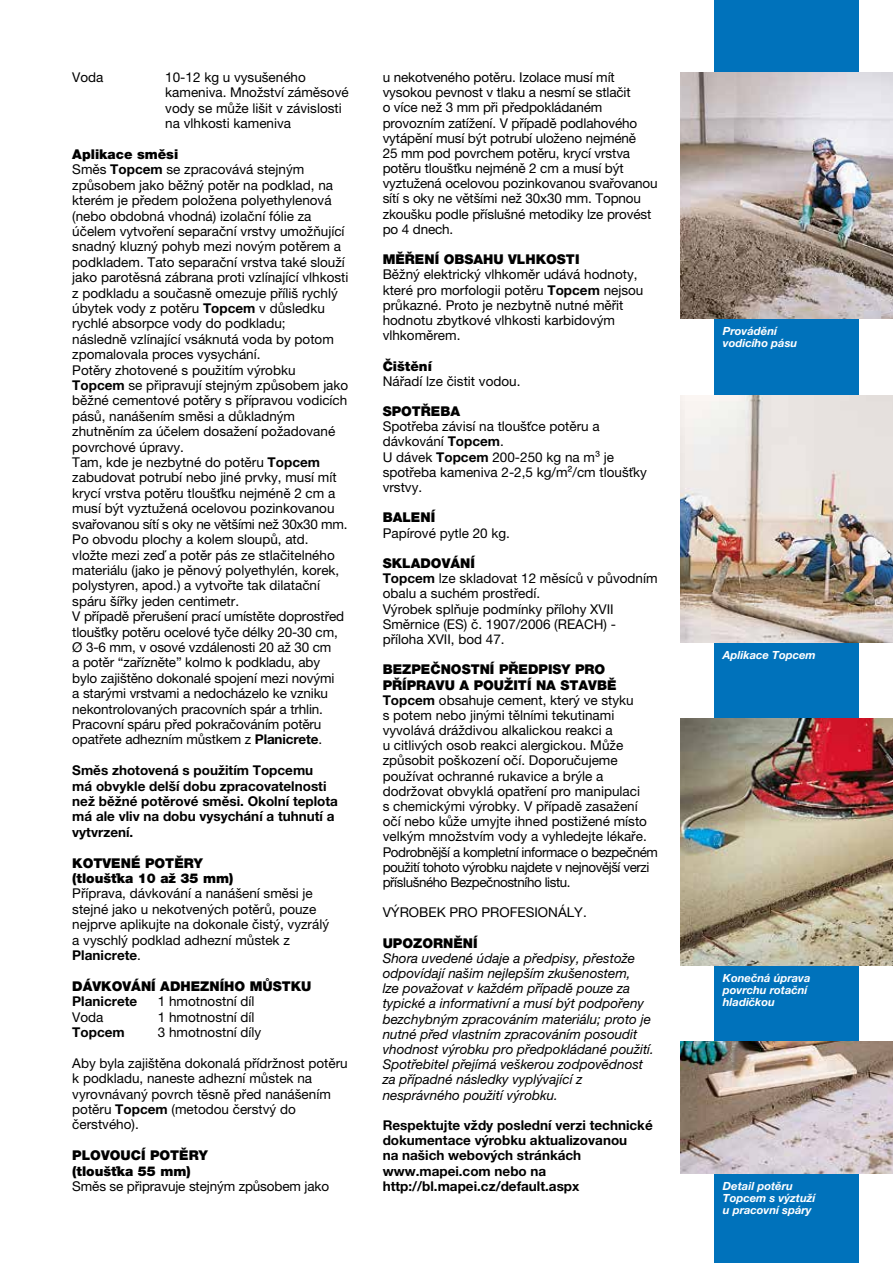
<style>
.page{position:relative;width:893px;height:1263px;background:#fff}
.page>*{position:absolute;margin:0;border:0;box-sizing:border-box;transform-origin:0 0}
.t1{font:13.5px/15.5px "Helvetica Neue LTW1 G";color:#000}
.t2{font:italic 13.5px/15.1px "Helvetica Neue LTW1 G";color:#000}
.t3{font:700 13.5px/15.1px "Helvetica Neue LTW1 G";color:#000}
.t4{font:900 13.5px/15.5px "Helvetica Neue LTW1 G";color:#000}
.t5{font:italic 700 11.25px/12px "Helvetica Neue LTW1 G";color:#fff}
.s1{font-weight:900}
.s2{font-weight:700}
</style>
<div class="page">
<div style="left:714px;top:0;width:145px;height:1263px;background:#0072bb"></div>
<img style="left:680px;top:72px;width:213px;height:247px">
<img style="left:680px;top:395px;width:213px;height:247px">
<img style="left:680px;top:719px;width:213px;height:246px">
<img style="left:680px;top:1042px;width:213px;height:132px">
<p class="t1" style="left:72px;top:69px;width:33px">Voda</p>
<p class="t1" style="left:165px;top:69px;width:185px">10-12 kg u vysušeného kameniva. Množství záměsové vody se může lišit v závislosti na vlhkosti kameniva</p>
<p class="t1" style="left:72px;top:146px;width:278px"><span class="s1">Aplikace směsi<br></span>Směs <span class="s2">Topcem</span> se zpracovává stejným způsobem jako běžný potěr na podklad, na kterém je předem položena polyethylenová (nebo obdobná vhodná) izolační fólie za účelem vytvoření separační vrstvy umožňující snadný kluzný pohyb mezi novým potěrem a podkladem. Tato separační vrstva také slouží jako parotěsná zábrana proti vzlínající vlhkosti z podkladu a současně omezuje příliš rychlý úbytek vody z potěru <span class="s2">Topcem</span> v důsledku rychlé absorpce vody do podkladu;<br>následně vzlínající vsáknutá voda by potom zpomalovala proces vysychání.<br>Potěry zhotovené s použitím výrobku <span class="s2">Topcem</span> se připravují stejným způsobem jako běžné cementové potěry s přípravou vodicích pásů, nanášením směsi a důkladným zhutněním za účelem dosažení požadované povrchové úpravy.<br>Tam, kde je nezbytné do potěru <span class="s2">Topcem </span>zabudovat potrubí nebo jiné prvky, musí mít krycí vrstva potěru tloušťku nejméně 2 cm a musí být vyztužená ocelovou pozinkovanou svařovanou sítí s oky ne většími než 30x30 mm.<br>Po obvodu plochy a kolem sloupů, atd.<br>vložte mezi zeď a potěr pás ze stlačitelného materiálu (jako je pěnový polyethylén, korek, polystyren, apod.) a vytvořte tak dilatační spáru šířky jeden centimetr.<br>V případě přerušení prací umístěte doprostřed tloušťky potěru ocelové tyče délky 20-30 cm, Ø 3-6 mm, v osové vzdálenosti 20 až 30 cm<br>a potěr “zařízněte” kolmo k podkladu, aby bylo zajištěno dokonalé spojení mezi novými<br>a starými vrstvami a nedocházelo ke vzniku nekontrolovaných pracovních spár a trhlin.<br>Pracovní spáru před pokračováním potěru opatřete adhezním můstkem z <span class="s2">Planicrete</span>.</p>
<p class="t3" style="left:72px;top:762px;width:267px">Směs zhotovená s použitím Topcemu<br>má obvykle delší dobu zpracovatelnosti než běžné potěrové směsi. Okolní teplota má ale vliv na dobu vysychání a tuhnutí a vytvrzení.</p>
<p class="t4" style="left:72px;top:855px;width:163px">KOTVENÉ POTĚRY (tloušťka 10 až 35 mm)</p>
<p class="t1" style="left:72px;top:886px;width:258px">Příprava, dávkování a nanášení směsi je stejné jako u nekotvených potěrů, pouze nejprve aplikujte na dokonale čistý, vyzrálý a vyschlý podklad adhezní můstek z <span class="s2">Planicrete</span>.</p>
<p class="t4" style="left:72px;top:978px;width:241px">DÁVKOVÁNÍ ADHEZNÍHO MŮSTKU</p>
<p class="t3" style="left:72px;top:994px;width:66px">Planicrete</p>
<p class="t1" style="left:158px;top:993px;width:98px">1 hmotnostní díl</p>
<p class="t1" style="left:72px;top:1009px;width:33px">Voda</p>
<p class="t1" style="left:158px;top:1009px;width:98px">1 hmotnostní díl</p>
<p class="t3" style="left:72px;top:1024px;width:54px">Topcem</p>
<p class="t1" style="left:158px;top:1024px;width:105px">3 hmotnostní díly</p>
<p class="t1" style="left:72px;top:1055px;width:277px">Aby byla zajištěna dokonalá přídržnost potěru k podkladu, naneste adhezní můstek na vyrovnávaný povrch těsně před nanášením potěru <span class="s2">Topcem</span> (metodou čerstvý do čerstvého).</p>
<p class="t4" style="left:72px;top:1148px;width:137px">PLOVOUCÍ POTĚRY (tloušťka 55 mm)</p>
<p class="t1" style="left:72px;top:1178px;width:258px">Směs se připravuje stejným způsobem jako</p>
<p class="t1" style="left:383px;top:69px;width:276px">u nekotveného potěru. Izolace musí mít vysokou pevnost v tlaku a nesmí se stlačit<br>o více než 3 mm při předpokládaném provozním zatížení. V případě podlahového vytápění musí být potrubí uloženo nejméně<br>25 mm pod povrchem potěru, krycí vrstva potěru tloušťku nejméně 2 cm a musí být vyztužená ocelovou pozinkovanou svařovanou sítí s oky ne většími než 30x30 mm. Topnou zkoušku podle příslušné metodiky lze provést po 4 dnech.</p>
<p class="t4" style="left:383px;top:252px;width:198px">MĚŘENÍ OBSAHU VLHKOSTI</p>
<p class="t1" style="left:383px;top:267px;width:262px">Běžný elektrický vlhkoměr udává hodnoty, které pro morfologii potěru <span class="s2">Topcem</span> nejsou průkazné. Proto je nezbytně nutné měřit hodnotu zbytkové vlhkosti karbidovým vlhkoměrem.</p>
<p class="t4" style="left:383px;top:358px;width:51px">Čištění</p>
<p class="t1" style="left:383px;top:373px;width:139px">Nářadí lze čistit vodou.</p>
<p class="t4" style="left:383px;top:404px;width:79px">SPOTŘEBA</p>
<p class="t1" style="left:383px;top:419px;width:266px">Spotřeba závisí na tloušťce potěru a dávkování <span class="s2">Topcem</span>.<br>U dávek <span class="s2">Topcem</span> 200-250 kg na m³ je spotřeba kameniva 2-2,5 kg/m²/cm tloušťky vrstvy.</p>
<p class="t4" style="left:383px;top:510px;width:54px">BALENÍ</p>
<p class="t1" style="left:383px;top:525px;width:129px">Papírové pytle 20 kg.</p>
<p class="t1" style="left:383px;top:555px;width:276px"><span class="s1">SKLADOVÁNÍ<br></span><span class="s2">Topcem</span> lze skladovat 12 měsíců v původním obalu a suchém prostředí.<br>Výrobek splňuje podmínky přílohy XVII<br>Směrnice (ES) č. 1907/2006 (REACH) - příloha XVII, bod 47.</p>
<p class="t1" style="left:383px;top:662px;width:277px"><span class="s1">BEZPEČNOSTNÍ PŘEDPISY PRO PŘÍPRAVU A POUŽITÍ NA STAVBĚ </span><span class="s2">Topcem</span> obsahuje cement, který ve styku<br>s potem nebo jinými tělními tekutinami vyvolává dráždivou alkalickou reakci a<br>u citlivých osob reakci alergickou. Může způsobit poškození očí. Doporučujeme používat ochranné rukavice a brýle a dodržovat obvyklá opatření pro manipulaci<br>s chemickými výrobky. V případě zasažení očí nebo kůže umyjte ihned postižené místo velkým množstvím vody a vyhledejte lékaře.<br>Podrobnější a kompletní informace o bezpečném použití tohoto výrobku najdete v nejnovější verzi příslušného Bezpečnostního listu.</p>
<p class="t1" style="left:383px;top:905px;width:206px">VÝROBEK PRO PROFESIONÁLY.</p>
<p class="t4" style="left:383px;top:935px;width:96px">UPOZORNĚNÍ</p>
<p class="t2" style="left:383px;top:950px;width:273px">Shora uvedené údaje a předpisy, přestože odpovídají našim nejlepším zkušenostem,<br>lze považovat v každém případě pouze za typické a informativní a musí být podpořeny bezchybným zpracováním materiálu; proto je nutné před vlastním zpracováním posoudit vhodnost výrobku pro předpokládané použití.<br>Spotřebitel přejímá veškerou zodpovědnost za případné následky vyplývající z nesprávného použití výrobku.</p>
<p class="t3" style="left:383px;top:1117px;width:272px">Respektujte vždy poslední verzi technické dokumentace výrobku aktualizovanou<br>na našich webových stránkách www.mapei.com nebo na http://bl.mapei.cz/default.aspx</p>
<p class="t5" style="left:723px;top:325px;width:76px">Provádění vodicího pásu</p>
<p class="t5" style="left:723px;top:649px;width:94px">Aplikace Topcem</p>
<p class="t5" style="left:723px;top:972px;width:89px">Konečná úprava povrchu rotační hladičkou</p>
<p class="t5" style="left:723px;top:1180px;width:94px">Detail potěru<br>Topcem s výztuží u pracovní spáry</p>
</div>
